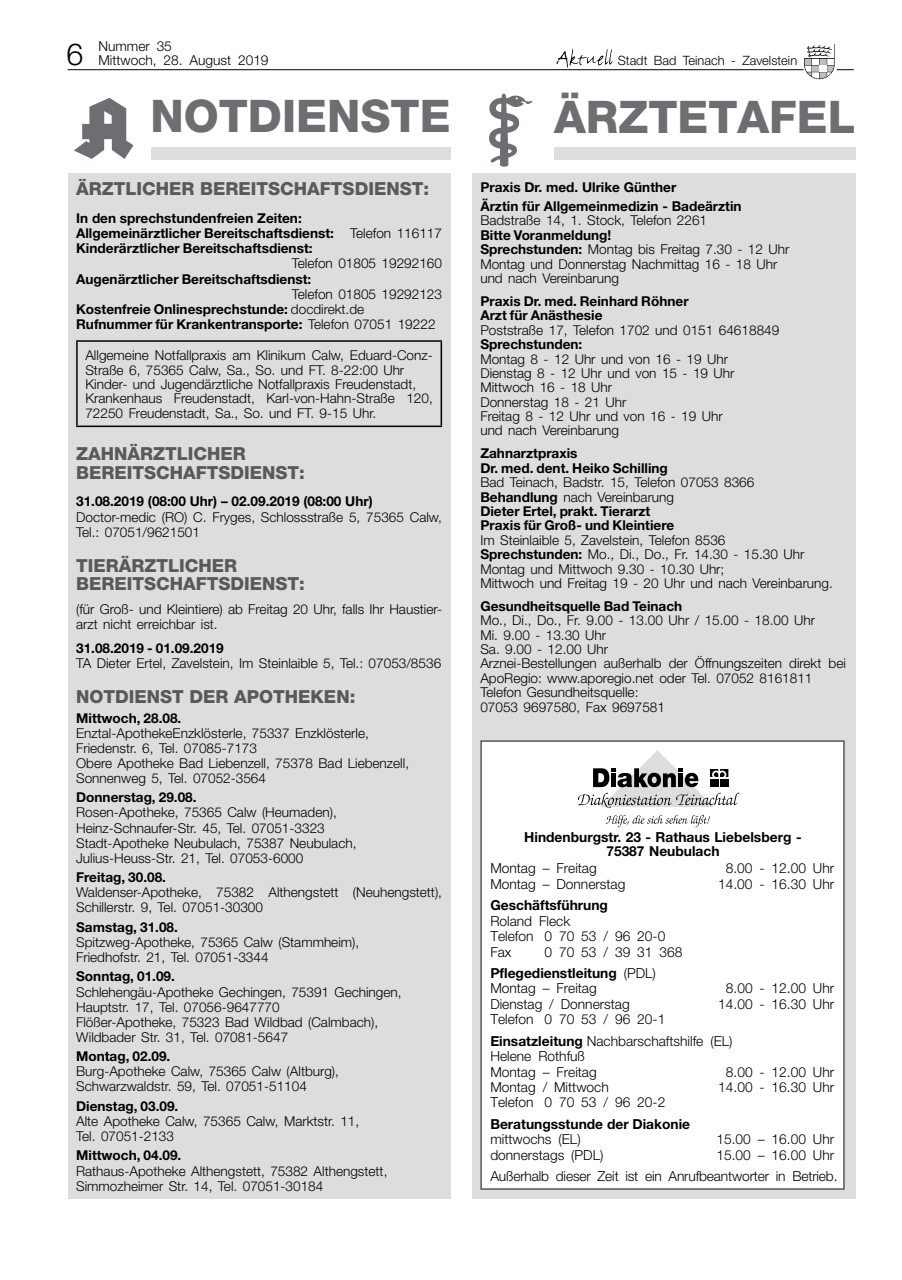
<style>
.page{position:relative;width:902px;height:1280px;background:#fff}
.page>*{position:absolute;margin:0;border:0;box-sizing:border-box;transform-origin:0 0}
.t1{font:800 45px "Helvetica Neue";color:#6d6e71}
.t2{font:300 30.3px "Helvetica Neue";color:#000}
.t3{font:800 18px/18.3px "Helvetica Neue";color:#58595b}
.t4{font:300 13.8px/15.5px "Helvetica Neue";color:#000}
.t5{font:700 13.8px/14.7px "Helvetica Neue";color:#000;text-align:center}
.t6{font:300 13.65px/14.4px "Helvetica Neue";color:#000}
.t7{font:700 13.65px/14.4px "Helvetica Neue";color:#000}
.t8{font:300 12.9px "Helvetica Neue";color:#000}
.s1{font-weight:300}
.s2{font-weight:700}
</style>
<div class="page">
<svg style="left:556px;top:49px;width:57px;height:19px"></svg>
<hr style="left:68px;top:69px;width:735px;height:1px;background:#000">
<svg style="left:804px;top:44px;width:49px;height:35px"></svg>
<div style="left:68px;top:173px;width:382px;height:1026px;background:#dcddde"></div>
<div style="left:472px;top:173px;width:383px;height:1026px;background:#dcddde"></div>
<hr style="left:76px;top:340px;width:366px;height:2px;background:#000">
<hr style="left:76px;top:342px;width:2px;height:84px;background:#000">
<hr style="left:440px;top:342px;width:2px;height:84px;background:#000">
<hr style="left:76px;top:426px;width:366px;height:1px;background:#000">
<div style="left:481px;top:741px;width:362px;height:448px;background:#fff"></div>
<div style="left:480px;top:740px;width:364px;height:450px;border:2px solid #58585b"></div>
<svg style="left:578px;top:750px;width:161px;height:58px"></svg>
<svg style="left:605px;top:815px;width:105px;height:12px"></svg>
<svg style="left:74px;top:98px;width:59px;height:61px"></svg>
<div style="left:151px;top:147px;width:299px;height:13px;background:#dcddde"></div>
<svg style="left:489px;top:94px;width:43px;height:73px"></svg>
<div style="left:554px;top:148px;width:301px;height:12px;background:#dcddde"></div>
<h2 class="t2" style="left:66px;top:36px;width:18px">6</h2>
<p class="t6" style="left:98px;top:39px;width:172px;line-height:13.5px">Nummer 35<br>Mittwoch, 28. August 2019</p>
<p class="t8" style="left:617px;top:52px;width:181px">Stadt Bad Teinach - Zavelstein</p>
<h1 class="t1" style="left:150px;top:89px;width:302px">NOTDIENSTE</h1>
<h1 class="t1" style="left:554px;top:90px;width:302px">ÄRZTETAFEL</h1>
<h3 class="t3" style="left:76px;top:180px;width:257px">ÄRZTLICHER BEREITSCHAFTSD</h3>
<h3 class="t3" style="left:368px;top:180px;width:62px">IENST:</h3>
<p class="t7" style="left:76px;top:210px;width:367px;line-height:15.1px">In den sprechstundenfreien Zeiten:<br>Allgemeinärztlicher Bereitschaftsdienst: <span class="s1">Telefon 116117<br></span>Kinderärztlicher Bereitschaftsdienst:</p>
<p class="t6" style="left:292px;top:256px;width:152px">Telefon 01805 19292160</p>
<p class="t7" style="left:76px;top:271px;width:237px">Augenärztlicher Bereitschaftsdienst:</p>
<p class="t7" style="left:76px;top:286px;width:367px;line-height:15.1px;text-indent:216px"><span class="s1">Telefon 01805 19292123<br></span>Kostenfreie Onlinesprechstunde: <span class="s1">docdirekt.de<br></span>Rufnummer für Krankentransporte: <span class="s1">Telefon 07051 19222</span></p>
<p class="t6" style="left:85px;top:348px;width:349px">Allgemeine Notfallpraxis am Klinikum Calw, Eduard-Conz-Straße 6, 75365 Calw, Sa., So. und FT. 8-22:00 Uhr Kinder- und Jugendärztliche Notfallpraxis Freudenstadt, Krankenhaus Freudenstadt, Karl-von-Hahn-Straße 120, 72250 Freudenstadt, Sa., So. und FT. 9-15 Uhr.</p>
<h3 class="t3" style="left:76px;top:445px;width:171px">ZAHNÄRZTLICHER<br>BEREITSCHAFTSD</h3>
<h3 class="t3" style="left:244px;top:463px;width:62px">IENST:</h3>
<p class="t7" style="left:76px;top:494px;width:298px">31.08.2019 (08:00 Uhr) – 02.09.2019 (08:00 Uhr)</p>
<p class="t6" style="left:76px;top:509px;width:367px;line-height:15.1px">Doctor-medic (RO) C. Fryges, Schlossstraße 5, 75365 Calw,<br>Tel.: 07051/9621501</p>
<h3 class="t3" style="left:76px;top:556px;width:162px">TIERÄRZTLICHER<br>BEREITSCHAFTSD</h3>
<h3 class="t3" style="left:244px;top:575px;width:62px">IENST:</h3>
<p class="t6" style="left:76px;top:601px;width:367px;line-height:15.1px">(für Groß- und Kleintiere) ab Freitag 20 Uhr, falls Ihr Haustier&shy;arzt nicht erreichbar ist.</p>
<p class="t7" style="left:76px;top:640px;width:149px">31.08.2019 - 01.09.2019</p>
<p class="t6" style="left:76px;top:655px;width:366px">TA Dieter Ertel, Zavelstein, Im Steinlaible 5, Tel.: 07053/8536</p>
<h3 class="t3" style="left:76px;top:687px;width:281px">NOTDIENST DER APOTHEKEN:</h3>
<p class="t7" style="left:76px;top:710px;width:107px">Mittwoch, 28.08.</p>
<p class="t6" style="left:76px;top:725px;width:334px;line-height:15.1px">Enztal-ApothekeEnzklösterle, 75337 Enzklösterle, Friedenstr. 6, Tel. 07085-7173<br>Obere Apotheke Bad Liebenzell, 75378 Bad Liebenzell, Sonnenweg 5, Tel. 07052-3564</p>
<p class="t7" style="left:76px;top:790px;width:122px">Donnerstag, 29.08.</p>
<p class="t6" style="left:76px;top:805px;width:282px;line-height:15.1px">Rosen-Apotheke, 75365 Calw (Heumaden), Heinz-Schnaufer-Str. 45, Tel. 07051-3323<br>Stadt-Apotheke Neubulach, 75387 Neubulach, Julius-Heuss-Str. 21, Tel. 07053-6000</p>
<p class="t7" style="left:76px;top:870px;width:91px">Freitag, 30.08.</p>
<p class="t6" style="left:76px;top:884px;width:367px;line-height:15.1px">Waldenser-Apotheke, 75382 Althengstett (Neuhengstett),<br>Schillerstr. 9, Tel. 07051-30300</p>
<p class="t7" style="left:76px;top:919px;width:103px">Samstag, 31.08.</p>
<p class="t6" style="left:76px;top:934px;width:284px;line-height:15.1px">Spitzweg-Apotheke, 75365 Calw (Stammheim),<br>Friedhofstr. 21, Tel. 07051-3344</p>
<p class="t7" style="left:76px;top:969px;width:100px">Sonntag, 01.09.</p>
<p class="t6" style="left:76px;top:984px;width:327px;line-height:15.1px">Schlehengäu-Apotheke Gechingen, 75391 Gechingen, Hauptstr. 17, Tel. 07056-9647770<br>Flößer-Apotheke, 75323 Bad Wildbad (Calmbach), Wildbader Str. 31, Tel. 07081-5647</p>
<p class="t7" style="left:76px;top:1049px;width:96px">Montag, 02.09.</p>
<p class="t6" style="left:76px;top:1063px;width:264px;line-height:15.1px">Burg-Apotheke Calw, 75365 Calw (Altburg),<br>Schwarzwaldstr. 59, Tel. 07051-51104</p>
<p class="t7" style="left:76px;top:1098px;width:104px">Dienstag, 03.09.</p>
<p class="t6" style="left:76px;top:1113px;width:284px;line-height:15.1px">Alte Apotheke Calw, 75365 Calw, Marktstr. 11,<br>Tel. 07051-2133</p>
<p class="t7" style="left:76px;top:1148px;width:107px">Mittwoch, 04.09.</p>
<p class="t6" style="left:76px;top:1163px;width:313px;line-height:15.1px">Rathaus-Apotheke Althengstett, 75382 Althengstett,<br>Simmozheimer Str. 14, Tel. 07051-30184</p>
<p class="t7" style="left:480px;top:178px;width:263px;line-height:18.6px">Praxis Dr. med. Ulrike Günther<br>Ärztin für Allgemeinmedizin - Badeärztin</p>
<p class="t6" style="left:480px;top:213px;width:228px">Badstraße 14, 1. Stock, Telefon 2261</p>
<p class="t6" style="left:480px;top:227px;width:310px"><span class="s2">Bitte Voranmeldung!<br>Sprechstunden:</span> Montag bis Freitag 7.30 - 12 Uhr Montag und Donnerstag Nachmittag 16 - 18 Uhr und nach Vereinbarung</p>
<p class="t7" style="left:480px;top:294px;width:210px">Praxis Dr. med. Reinhard Röhner<br>Arzt für Anästhesie</p>
<p class="t6" style="left:480px;top:322px;width:300px">Poststraße 17, Telefon 1702 und 0151 64618849</p>
<p class="t7" style="left:480px;top:337px;width:103px">Sprechstunden:</p>
<p class="t6" style="left:480px;top:351px;width:255px">Montag 8 - 12 Uhr und von 16 - 19 Uhr<br>Dienstag 8 - 12 Uhr und von 15 - 19 Uhr<br>Mittwoch 16 - 18 Uhr<br>Donnerstag 18 - 21 Uhr<br>Freitag 8 - 12 Uhr und von 16 - 19 Uhr und nach Vereinbarung</p>
<p class="t7" style="left:480px;top:446px;width:189px">Zahnarztpraxis<br>Dr. med. dent. Heiko Schilling</p>
<p class="t7" style="left:480px;top:475px;width:275px"><span class="s1">Bad Teinach, Badstr. 15, Telefon 07053 8366<br></span>Behandlung <span class="s1">nach Vereinbarung<br></span>Dieter Ertel, prakt. Tierarzt<br>Praxis für Groß- und Kleintiere</p>
<p class="t6" style="left:480px;top:532px;width:354px">Im Steinlaible 5, Zavelstein, Telefon 8536<br><span class="s2">Sprechstunden:</span> Mo., Di., Do., Fr. 14.30 - 15.30 Uhr Montag und Mittwoch 9.30 - 10.30 Uhr;<br>Mittwoch und Freitag 19 - 20 Uhr und nach Vereinbarung.</p>
<p class="t7" style="left:480px;top:598px;width:203px">Gesundheitsquelle Bad Teinach</p>
<p class="t6" style="left:480px;top:613px;width:367px">Mo., Di., Do., Fr. 9.00 - 13.00 Uhr / 15.00 - 18.00 Uhr<br>Mi. 9.00 - 13.30 Uhr<br>Sa. 9.00 - 12.00 Uhr<br>Arznei-Bestellungen außerhalb der Öffnungszeiten direkt bei ApoRegio: www.aporegio.net oder Tel. 07052 8161811<br>Telefon Gesundheitsquelle:<br>07053 9697580, Fax 9697581</p>
<p class="t5" style="left:524px;top:829px;width:279px">Hindenburgstr. 23 - Rathaus Liebelsberg -<br>75387 Neubulach</p>
<p class="t4" style="left:490px;top:860px;width:108px">Montag – Freitag</p>
<p class="t4" style="left:725px;top:860px;width:110px">8.00 - 12.00 Uhr</p>
<p class="t4" style="left:490px;top:876px;width:136px">Montag – Donnerstag</p>
<p class="t4" style="left:718px;top:876px;width:117px">14.00 - 16.30 Uhr</p>
<p class="t5" style="left:490px;top:898px;width:119px">Geschäftsführung</p>
<p class="t4" style="left:490px;top:913px;width:176px">Roland Fleck<br>Telefon 0 70 53 / 96 20-0<br>Fax</p>
<p class="t5" style="left:490px;top:941px;width:193px;line-height:21.5px;text-align:left;text-indent:54px"><span class="s1">0 70 53 / 39 31 368<br></span>Pflegedienstleitung <span class="s1">(PDL)</span></p>
<p class="t4" style="left:490px;top:980px;width:108px">Montag – Freitag</p>
<p class="t4" style="left:725px;top:980px;width:110px">8.00 - 12.00 Uhr</p>
<p class="t4" style="left:490px;top:996px;width:141px">Dienstag / Donnerstag</p>
<p class="t4" style="left:718px;top:996px;width:117px">14.00 - 16.30 Uhr</p>
<p class="t4" style="left:490px;top:1008px;width:244px;line-height:21.5px">Telefon 0 70 53 / 96 20-1<br><span class="s2">Einsatzleitung</span> Nachbarschaftshilfe (EL)</p>
<p class="t4" style="left:490px;top:1048px;width:108px">Helene Rothfuß<br>Montag – Freitag</p>
<p class="t4" style="left:725px;top:1064px;width:110px">8.00 - 12.00 Uhr</p>
<p class="t4" style="left:490px;top:1079px;width:120px">Montag / Mittwoch</p>
<p class="t4" style="left:718px;top:1079px;width:117px">14.00 - 16.30 Uhr</p>
<p class="t4" style="left:490px;top:1094px;width:176px">Telefon 0 70 53 / 96 20-2</p>
<p class="t5" style="left:490px;top:1116px;width:201px">Beratungsstunde der Diakonie</p>
<p class="t4" style="left:490px;top:1131px;width:92px">mittwochs (EL)</p>
<p class="t4" style="left:716px;top:1131px;width:119px">15.00 – 16.00 Uhr</p>
<p class="t4" style="left:490px;top:1147px;width:115px">donnerstags (PDL)</p>
<p class="t4" style="left:490px;top:1144px;width:349px;line-height:21.5px;text-align:right">15.00 – 16.00 Uhr<br>Außerhalb dieser Zeit ist ein Anrufbeantworter in Betrieb.</p>
</div>
